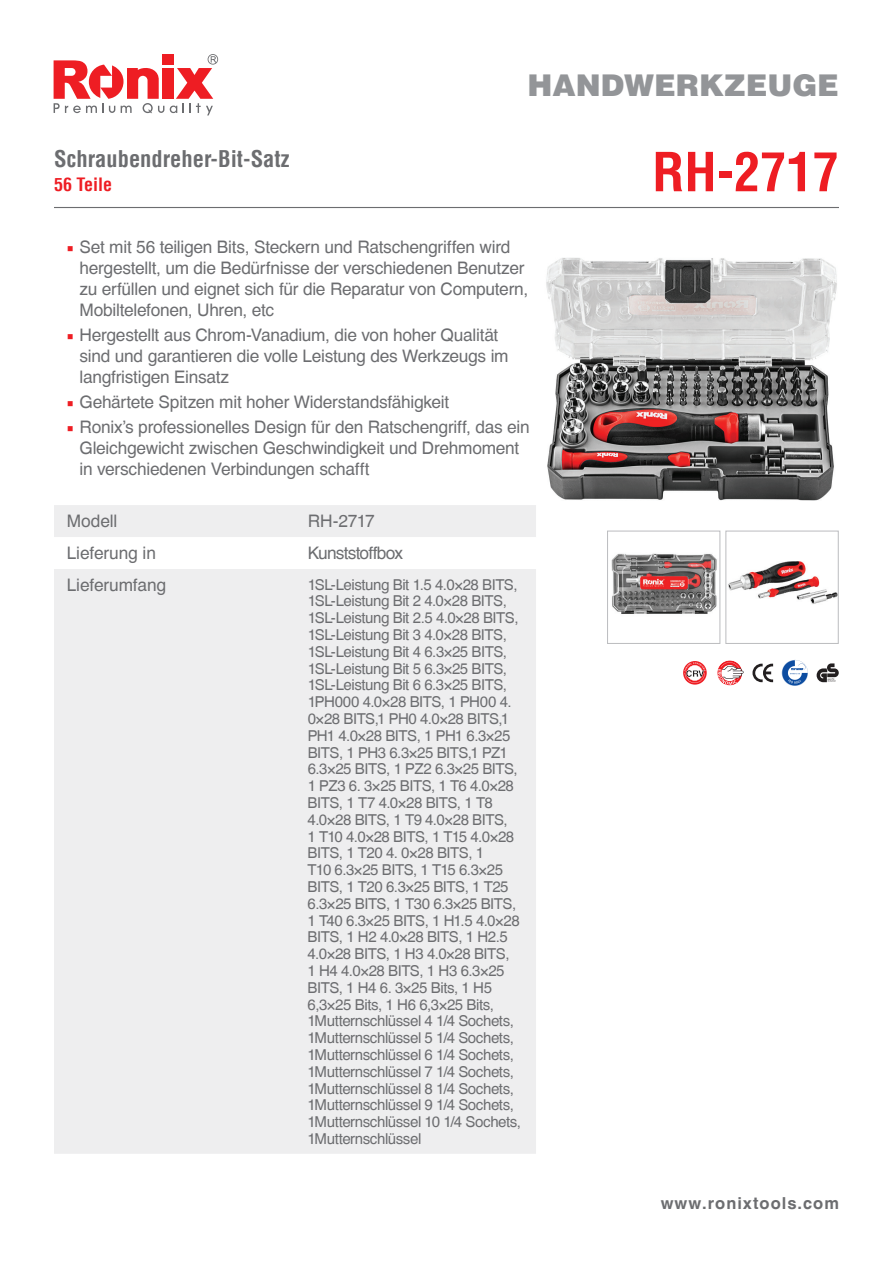
<style>
.page{position:relative;width:893px;height:1263px;background:#fff}
.page>*{position:absolute;margin:0;border:0;box-sizing:border-box;transform-origin:0 0}
.t1{font:700 condensed 52.5px "Helvetica LT";color:#ee1d23}
.t2{font:900 30px "Helvetica LT";color:#939598}
.t3{font:700 condensed 22.5px "Helvetica LT";color:#6c6d70}
.t4{font:700 condensed 18px "Helvetica LT";color:#ee1d23}
.t5{font:17.25px/21px "Helvetica CE";letter-spacing:-.015em;color:#6c6d70}
.t6{font:17.25px "Helvetica CE";letter-spacing:-.045em;color:#6c6d70}
.t7{font:700 16.5px "Helvetica CE";letter-spacing:.06em;color:#6c6d70}
.t8{font:15px/16.8px "Helvetica CE";letter-spacing:-.03em;color:#6c6d70}
.s1{font-family:"Minion Pro";color:#ee1d23}
</style>
<div class="page">
<svg style="left:170px;top:54px;width:48px;height:61px"></svg>
<div style="left:162px;top:68px;width:11px;height:31px;background:#ee1d23"></div>
<svg style="left:54px;top:60px;width:110px;height:53px"></svg>
<div style="left:162px;top:54px;width:11px;height:11px;background:#ee1d23"></div>
<div style="left:54px;top:505px;width:482px;height:649px;background:#eeeeef"></div>
<svg style="left:54px;top:537px;width:482px;height:32px"></svg>
<hr style="left:54px;top:207px;width:785px;height:1px;background:#6c6d70">
<img style="left:546px;top:258px;width:291px;height:242px">
<img style="left:611px;top:553px;width:106px;height:61px">
<div style="left:607px;top:530px;width:113px;height:114px;border:1px solid #bcbdc0"></div>
<img style="left:728px;top:561px;width:109px;height:43px">
<div style="left:725px;top:530px;width:114px;height:114px;border:1px solid #bcbdc0"></div>
<svg style="left:782px;top:660px;width:26px;height:26px"></svg>
<svg style="left:717px;top:660px;width:27px;height:26px"></svg>
<svg style="left:752px;top:664px;width:21px;height:18px"></svg>
<svg style="left:817px;top:663px;width:22px;height:19px"></svg>
<svg style="left:683px;top:661px;width:24px;height:24px"></svg>
<svg style="left:684px;top:662px;width:21px;height:21px"></svg>
<h3 class="t3" style="left:54px;top:145px;width:237px">Schraubendreher-Bit-Satz</h3>
<p class="t4" style="left:54px;top:173px;width:60px">56 Teile</p>
<h2 class="t2" style="left:527px;top:65px;width:313px">HANDWERKZEUGE</h2>
<h1 class="t1" style="left:652px;top:139px;width:188px">RH-2717</h1>
<p class="t5" style="left:80px;top:236px;width:450px;text-indent:-13px"><span class="s1">■</span> Set mit 56 teiligen Bits, Steckern und Ratschengriffen wird hergestellt, um die Bedürfnisse der verschiedenen Benutzer zu erfüllen und eignet sich für die Reparatur von Computern, Mobiltelefonen, Uhren, etc</p>
<p class="t5" style="left:80px;top:324px;width:431px;text-indent:-13px"><span class="s1">■</span> Hergestellt aus Chrom-Vanadium, die von hoher Qualität sind und garantieren die volle Leistung des Werkzeugs im langfristigen Einsatz</p>
<p class="t5" style="left:67px;top:392px;width:384px"><span class="s1">■</span> Gehärtete Spitzen mit hoher Widerstandsfähigkeit</p>
<p class="t5" style="left:80px;top:417px;width:452px;text-indent:-13px"><span class="s1">■</span> Ronix’s professionelles Design für den Ratschengriff, das ein<br>Gleichgewicht zwischen Geschwindigkeit und Drehmoment in verschiedenen Verbindungen schafft</p>
<p class="t5" style="left:67px;top:511px;width:52px">Modell</p>
<p class="t5" style="left:308px;top:511px;width:68px">RH-2717</p>
<p class="t5" style="left:67px;top:543px;width:91px">Lieferung in</p>
<p class="t6" style="left:308px;top:543px;width:97px">Kunststoffbox</p>
<p class="t5" style="left:67px;top:575px;width:101px">Lieferumfang</p>
<p class="t8" style="left:308px;top:576px;width:215px">1SL-Leistung Bit 1.5 4.0×28 BITS,<br>1SL-Leistung Bit 2 4.0×28 BITS,<br>1SL-Leistung Bit 2.5 4.0×28 BITS,<br>1SL-Leistung Bit 3 4.0×28 BITS,<br>1SL-Leistung Bit 4 6.3×25 BITS,<br>1SL-Leistung Bit 5 6.3×25 BITS,<br>1SL-Leistung Bit 6 6.3×25 BITS,<br>1PH000 4.0×28 BITS, 1 PH00 4.<br>0×28 BITS,1 PH0 4.0×28 BITS,1<br>PH1 4.0×28 BITS, 1 PH1 6.3×25<br>BITS, 1 PH3 6.3×25 BITS,1 PZ1<br>6.3×25 BITS, 1 PZ2 6.3×25 BITS,<br>1 PZ3 6. 3×25 BITS, 1 T6 4.0×28<br>BITS, 1 T7 4.0×28 BITS, 1 T8<br>4.0×28 BITS, 1 T9 4.0×28 BITS,<br>1 T10 4.0×28 BITS, 1 T15 4.0×28<br>BITS, 1 T20 4. 0×28 BITS, 1<br>T10 6.3×25 BITS, 1 T15 6.3×25<br>BITS, 1 T20 6.3×25 BITS, 1 T25<br>6.3×25 BITS, 1 T30 6.3×25 BITS,<br>1 T40 6.3×25 BITS, 1 H1.5 4.0×28<br>BITS, 1 H2 4.0×28 BITS, 1 H2.5<br>4.0×28 BITS, 1 H3 4.0×28 BITS,<br>1 H4 4.0×28 BITS, 1 H3 6.3×25<br>BITS, 1 H4 6. 3×25 Bits, 1 H5<br>6,3×25 Bits, 1 H6 6,3×25 Bits,<br>1Mutternschlüssel 4 1/4 Sochets,<br>1Mutternschlüssel 5 1/4 Sochets,<br>1Mutternschlüssel 6 1/4 Sochets,<br>1Mutternschlüssel 7 1/4 Sochets,<br>1Mutternschlüssel 8 1/4 Sochets,<br>1Mutternschlüssel 9 1/4 Sochets,<br>1Mutternschlüssel 10 1/4 Sochets,<br>1Mutternschlüssel</p>
<p class="t7" style="left:661px;top:1193px;width:180px">www.ronixtools.com</p>
</div>
